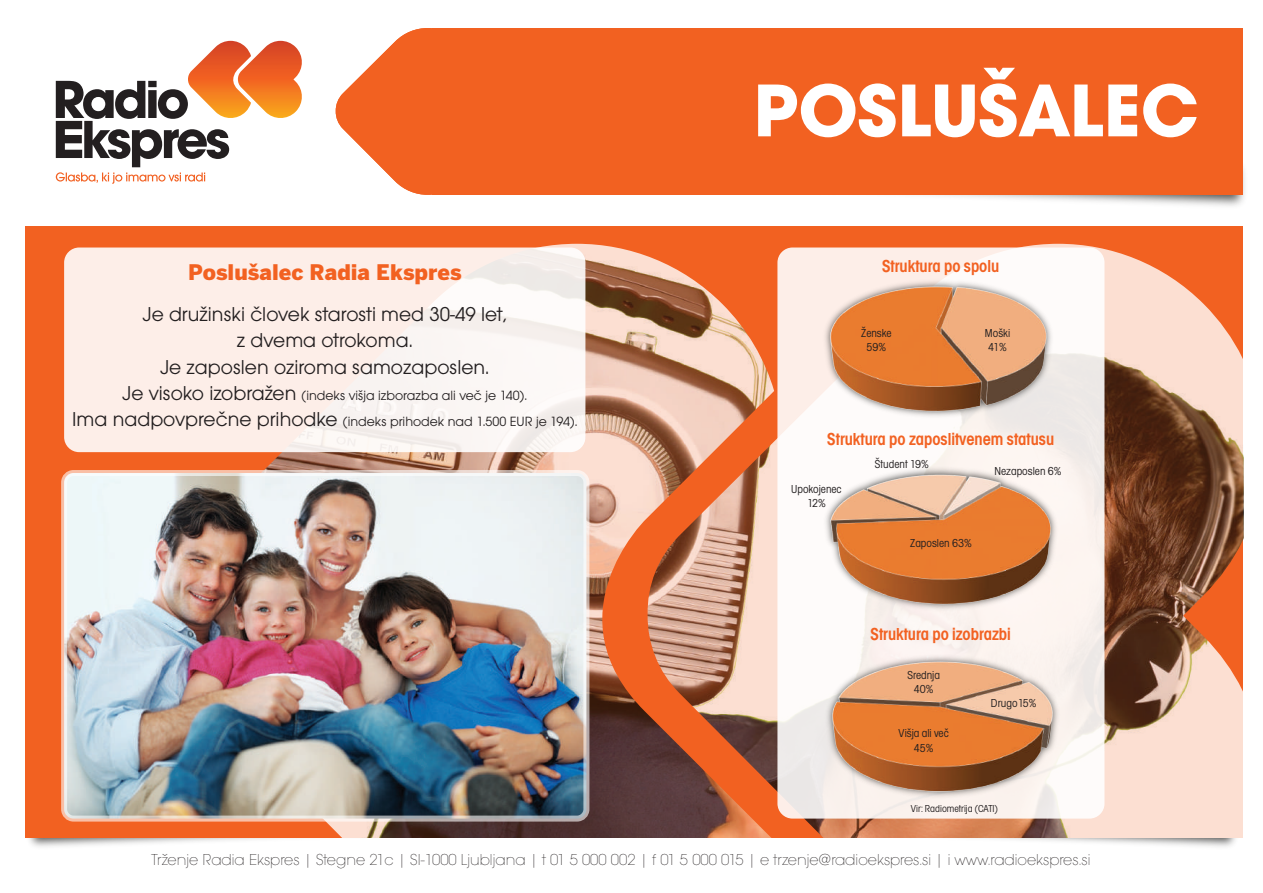
<style>
.page{position:relative;width:1263px;height:893px;background:#fff}
.page>*{position:absolute;margin:0;border:0;box-sizing:border-box;transform-origin:0 0}
.t1{font:700 77.7px "Avant Gar Got Itc TCE";color:#fff}
.t2{font:900 21.3px "Benton Sans SLO";color:#f26121}
.t3{font:20.85px/26.4px "Avant Gar Got Itc TCE";color:#231f20;text-align:center}
.t4{font:600 condensed 18px "Avant Gar Got Itc TCE";color:#f26121}
.t5{font:16.5px "Avant Gar Got Itc TCE Extr Ligh";color:#231f20}
.t6{font:13.95px/26.4px "Avant Gar Got Itc TCE";color:#231f20;text-align:center}
.t7{font:condensed 12px/14.4px "Avant Gar Got Itc TCE";color:#231f20;text-align:center}
.t8{font:condensed 10.5px "Avant Gar Got Itc TCE";color:#231f20}
.s1{font-size:20.85px}
</style>
<div class="page">
<img style="left:985px;top:838px;width:251px;height:9px">
<img style="left:29px;top:838px;width:252px;height:9px">
<img style="left:930px;top:169px;width:315px;height:37px">
<svg style="left:56px;top:41px;width:246px;height:143px"></svg>
<div style="left:433px;top:28px;width:810px;height:167px;background:#f26121"></div>
<svg style="left:336px;top:28px;width:97px;height:167px"></svg>
<div style="left:25px;top:226px;width:1218px;height:612px;background:#f26121"></div>
<img style="left:166px;top:244px;width:1077px;height:594px">
<div style="left:64px;top:248px;width:521px;height:204px;background:linear-gradient(to right,#feece5,#f9f5f3);border-radius:15px"></div>
<img style="left:68px;top:477px;width:514px;height:338px">
<div style="left:61px;top:470px;width:528px;height:352px;border:6px solid #fff;border-radius:9px"></div>
<svg style="left:777px;top:248px;width:327px;height:571px"></svg>
<img style="left:817px;top:274px;width:247px;height:152px">
<img style="left:827px;top:284px;width:227px;height:132px">
<img style="left:816px;top:650px;width:249px;height:154px">
<img style="left:827px;top:660px;width:228px;height:133px">
<img style="left:816px;top:463px;width:249px;height:153px">
<img style="left:827px;top:473px;width:228px;height:133px">
<p class="t2" style="left:188px;top:260px;width:275px">Poslušalec Radia Ekspres</p>
<p class="t3" style="left:143px;top:301px;width:365px">Je družinski človek starosti med 30-49 let, z dvema otrokoma.<br>Je zaposlen oziroma samozaposlen.</p>
<p class="t6" style="left:72px;top:382px;width:507px"><span class="s1">Je visoko izobražen</span> (indeks višja izborazba ali več je 140).<br><span class="s1">Ima nadpovprečne prihodke</span> (indeks prihodek nad 1.500 EUR je 194).</p>
<h1 class="t1" style="left:754px;top:63px;width:446px">POSLUŠALEC</h1>
<p class="t4" style="left:882px;top:256px;width:119px">Struktura po spolu</p>
<p class="t7" style="left:861px;top:326px;width:32px">Ženske<br>59%</p>
<p class="t7" style="left:985px;top:326px;width:27px;text-align:left">Moški<br>41%</p>
<p class="t4" style="left:827px;top:429px;width:228px">Struktura po zaposlitvenem statusu</p>
<p class="t7" style="left:791px;top:482px;width:52px">Upokojenec<br>12%</p>
<p class="t7" style="left:875px;top:457px;width:55px">Študent 19%</p>
<p class="t7" style="left:994px;top:464px;width:68px">Nezaposlen 6%</p>
<p class="t7" style="left:910px;top:536px;width:63px">Zaposlen 63%</p>
<p class="t4" style="left:870px;top:624px;width:142px">Struktura po izobrazbi</p>
<p class="t7" style="left:907px;top:668px;width:34px">Srednja<br>40%</p>
<p class="t7" style="left:899px;top:726px;width:52px">Višja ali več<br>45%</p>
<p class="t7" style="left:991px;top:696px;width:47px">Drugo15%</p>
<p class="t8" style="left:911px;top:803px;width:89px">Vir: Radiometrija (CATI)</p>
<p class="t5" style="left:151px;top:850px;width:941px">Trženje Radia Ekspres | Stegne 21c | SI-1000 Ljubljana | t 01 5 000 002 | f 01 5 000 015 | e trzenje@radioekspres.si | i www.radioekspres.si</p>
</div>
